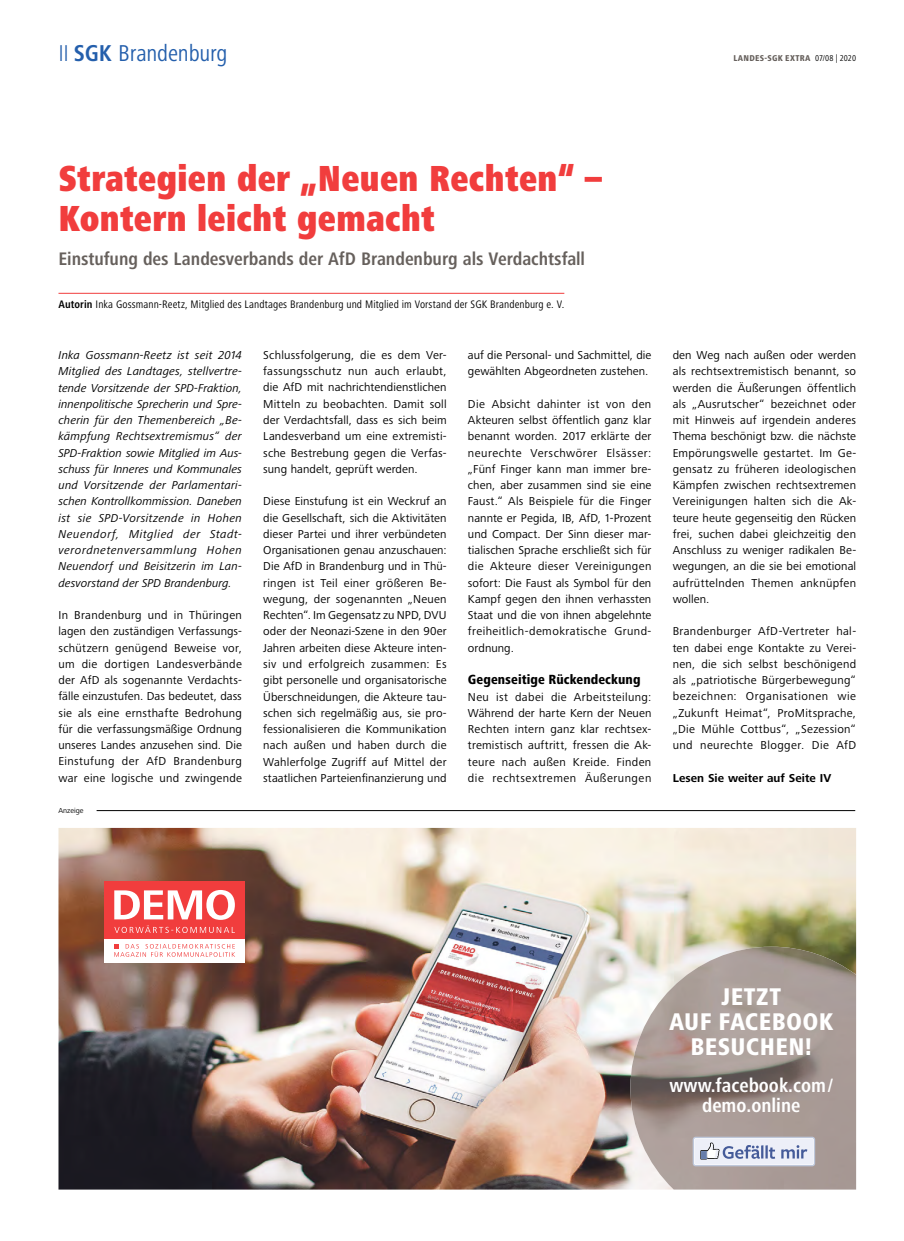
<style>
.page{position:relative;width:904px;height:1241px;background:#fff}
.page>*{position:absolute;margin:0;border:0;box-sizing:border-box;transform-origin:0 0}
._01_Headline_Rot_30p{font:900 condensed 37.5px/40px "Frutiger Next Pro";letter-spacing:.01em;color:#f13d3d;scale:.92 1}
.t1{font:800 condensed 25px/25px "Frutiger Next Pro";letter-spacing:.015em;color:#fff;text-align:center}
.t2{font:condensed 23.75px "Frutiger Next Pro";letter-spacing:-.005em;color:#245fac}
.t3{font:700 condensed 20px/20px "Frutiger Next Pro";color:#fff;text-align:center}
._02_Vorspann_15pt{font:700 condensed 18.75px "Frutiger Next Pro";letter-spacing:-.005em;color:#66605c}
._04_Zwischenüberschr{font:800 condensed 13.75px "Frutiger Next Pro";letter-spacing:.005em;color:#000}
._03_Fliess_Block{font:11.88px/16.2px "Frutiger Next Pro";letter-spacing:.02em;color:#000;text-align:justify}
._03_Fliess_Block-2{font:italic 11.88px/16.2px "Frutiger Next Pro";letter-spacing:.005em;color:#000;text-align:justify}
._06_Interviewfrage{font:700 11.88px "Frutiger Next Pro";letter-spacing:.005em;color:#000}
._02_Autorenzeile{font:condensed 11.25px "Frutiger Next Pro";letter-spacing:.01em;color:#000}
.t4{font:800 condensed 8.75px "Frutiger Next Pro";letter-spacing:.03em;color:#66605c}
.t5{font:7.5px "Frutiger Next Pro";color:#000}
.s1{font-weight:300}
.s2{font-weight:700}
.s3{font-weight:400;color:#000}
</style>
<div class="page">
<hr style="left:58px;top:293px;width:506px;height:1px;background:#f13d3d">
<img style="left:58px;top:827px;width:798px;height:362px">
<img style="left:630px;top:946px;width:226px;height:243px">
<svg style="left:692px;top:1136px;width:123px;height:30px"></svg>
<div style="left:105px;top:881px;width:139px;height:81px;background:#fff"></div>
<div style="left:105px;top:881px;width:139px;height:57px;background:#f13d3d"></div>
<svg style="left:114px;top:890px;width:121px;height:29px"></svg>
<svg style="left:114px;top:944px;width:121px;height:12px"></svg>
<svg style="left:114px;top:925px;width:119px;height:7px"></svg>
<hr style="left:97px;top:810px;width:758px;height:1px;background:#000">
<h3 class="t2" style="left:58px;top:40px;width:171px"><span class="s1">II</span> <span class="s2">SGK</span> Brandenburg</h3>
<p class="t4" style="left:733px;top:53px;width:124px">LANDES-SGK EXTRA <span class="s3">07/08 | 2020</span></p>
<p class="_01_Headline_Rot_30p" style="left:58px;top:158px;width:592px">Strategien der „Neuen Rechten“ –<br>Kontern leicht gemacht</p>
<p class="_02_Vorspann_15pt" style="left:58px;top:247px;width:528px">Einstufung des Landesverbands der AfD Brandenburg als Verdachtsfall</p>
<p class="_02_Autorenzeile" style="left:58px;top:297px;width:507px"><span class="s2">Autorin</span> Inka Gossmann-Reetz, Mitglied des Landtages Brandenburg und Mitglied im Vorstand der SGK Brandenburg e. V.</p>
<p class="_03_Fliess_Block-2" style="left:58px;top:347px;width:185px">Inka Gossmann-Reetz ist seit 2014<br>Mitglied des Landtages, stellvertre&shy;tende Vorsitzende der SPD-Fraktion, innenpolitische Sprecherin und Spre&shy;cherin für den Themenbereich „Be&shy;kämpfung Rechtsextremismus“ der SPD-Fraktion sowie Mitglied im Aus&shy;schuss für Inneres und Kommunales und Vorsitzende der Parlamentari&shy;schen Kontrollkommission. Daneben ist sie SPD-Vorsitzende in Hohen Neuendorf, Mitglied der Stadt&shy;verordnetenversammlung Hohen Neuendorf und Beisitzerin im Lan&shy;desvorstand der SPD Brandenburg.</p>
<p class="_03_Fliess_Block" style="left:58px;top:607px;width:185px">In Brandenburg und in Thüringen lagen den zuständigen Verfassungs&shy;schützern genügend Beweise vor, um die dortigen Landesverbände der AfD als sogenannte Verdachts&shy;fälle einzustufen. Das bedeutet, dass sie als eine ernsthafte Bedrohung für die verfassungsmäßige Ordnung unseres Landes anzusehen sind. Die Einstufung der AfD Brandenburg war eine logische und zwingende</p>
<p class="t5" style="left:58px;top:805px;width:27px">Anzeige</p>
<p class="_03_Fliess_Block" style="left:263px;top:347px;width:185px">Schlussfolgerung, die es dem Ver&shy;fassungsschutz nun auch erlaubt, die AfD mit nachrichtendienstlichen Mitteln zu beobachten. Damit soll der Verdachtsfall, dass es sich beim Landesverband um eine extremisti&shy;sche Bestrebung gegen die Verfas&shy;sung handelt, geprüft werden.</p>
<p class="_03_Fliess_Block" style="left:263px;top:493px;width:185px">Diese Einstufung ist ein Weckruf an die Gesellschaft, sich die Aktivitäten dieser Partei und ihrer verbündeten Organisationen genau anzuschauen:<br>Die AfD in Brandenburg und in Thü&shy;ringen ist Teil einer größeren Be&shy;wegung, der sogenannten „Neuen Rechten“. Im Gegensatz zu NPD, DVU oder der Neonazi-Szene in den 90er Jahren arbeiten diese Akteure inten&shy;siv und erfolgreich zusammen: Es gibt personelle und organisatorische Überschneidungen, die Akteure tau&shy;schen sich regelmäßig aus, sie pro&shy;fessionalisieren die Kommunikation nach außen und haben durch die Wahlerfolge Zugriff auf Mittel der staatlichen Parteienfinanzierung und</p>
<p class="_03_Fliess_Block" style="left:468px;top:347px;width:185px">auf die Personal- und Sachmittel, die gewählten Abgeordneten zustehen.</p>
<p class="_03_Fliess_Block" style="left:468px;top:395px;width:185px">Die Absicht dahinter ist von den Akteuren selbst öffentlich ganz klar benannt worden. 2017 erklärte der neurechte Verschwörer Elsässer: „Fünf Finger kann man immer bre&shy;chen, aber zusammen sind sie eine Faust.“ Als Beispiele für die Finger nannte er Pegida, IB, AfD, 1-Prozent und Compact. Der Sinn dieser mar&shy;tialischen Sprache erschließt sich für die Akteure dieser Vereinigungen sofort: Die Faust als Symbol für den Kampf gegen den ihnen verhassten Staat und die von ihnen abgelehnte freiheitlich-demokratische Grund&shy;ordnung.</p>
<p class="_04_Zwischenüberschr" style="left:468px;top:671px;width:174px">Gegenseitige Rückendeckung</p>
<p class="_03_Fliess_Block" style="left:468px;top:688px;width:185px">Neu ist dabei die Arbeitsteilung:<br>Während der harte Kern der Neuen Rechten intern ganz klar rechtsex&shy;tremistisch auftritt, fressen die Ak&shy;teure nach außen Kreide. Finden die rechtsextremen Äußerungen</p>
<p class="_03_Fliess_Block" style="left:672px;top:347px;width:185px">den Weg nach außen oder werden als rechtsextremistisch benannt, so werden die Äußerungen öffentlich als „Ausrutscher“ bezeichnet oder mit Hinweis auf irgendein anderes Thema beschönigt bzw. die nächste Empörungswelle gestartet. Im Ge&shy;gensatz zu früheren ideologischen Kämpfen zwischen rechtsextremen Vereinigungen halten sich die Ak&shy;teure heute gegenseitig den Rücken frei, suchen dabei gleichzeitig den Anschluss zu weniger radikalen Be&shy;wegungen, an die sie bei emotional aufrüttelnden Themen anknüpfen wollen.</p>
<p class="_03_Fliess_Block" style="left:672px;top:623px;width:185px">Brandenburger AfD-Vertreter hal&shy;ten dabei enge Kontakte zu Verei&shy;nen, die sich selbst beschönigend als „patriotische Bürgerbewegung“ bezeichnen: Organisationen wie „Zukunft Heimat“, ProMitsprache, „Die Mühle Cottbus“, „Sezession“ und neurechte Blogger. Die AfD</p>
<p class="_06_Interviewfrage" style="left:672px;top:771px;width:160px">Lesen Sie weiter auf Seite IV</p>
<p class="t1" style="left:669px;top:983px;width:166px">JETZT<br>AUF FACEBOOK<br>BESUCHEN!</p>
<p class="t3" style="left:669px;top:1074px;width:165px">www.facebook.com/ demo.online</p>
</div>
